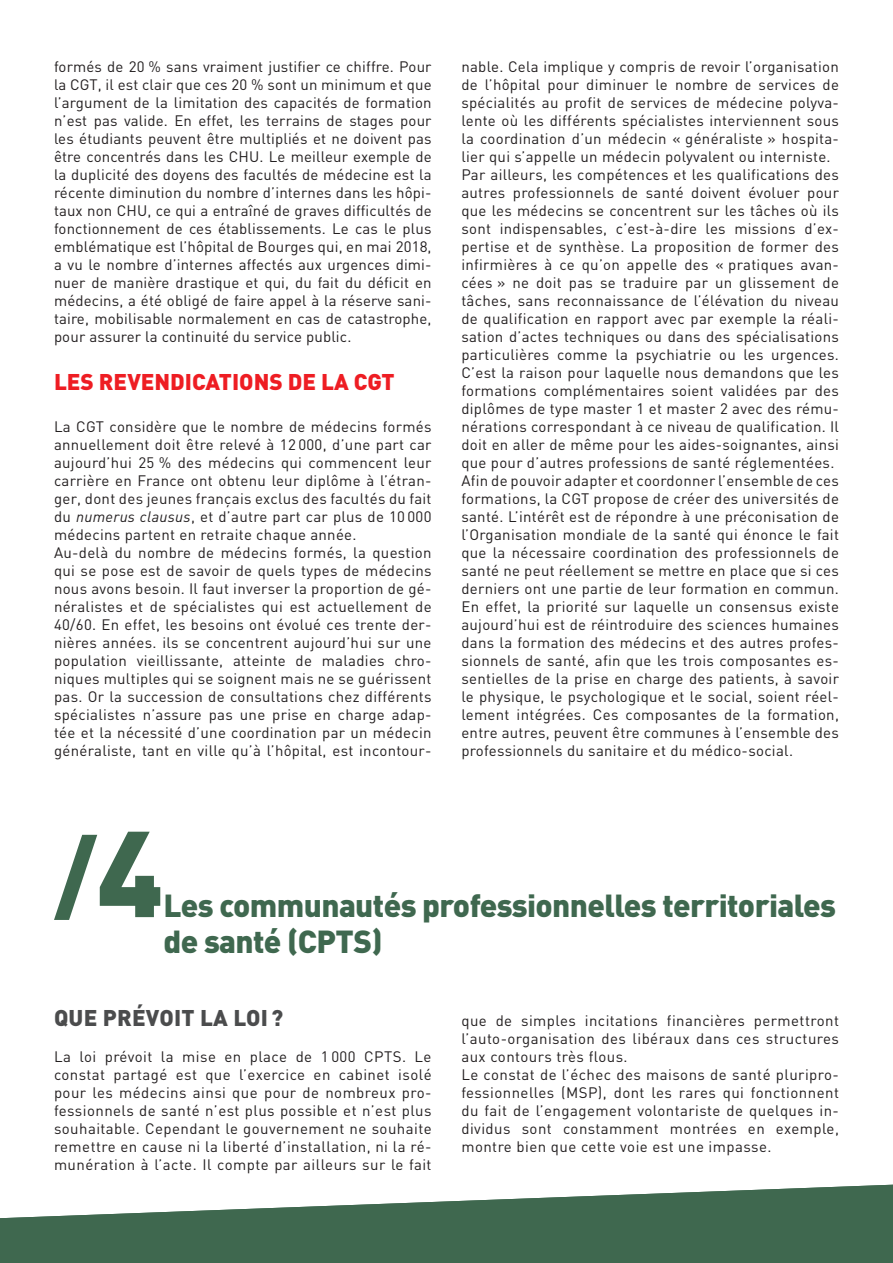
<style>
.page{position:relative;width:893px;height:1263px;background:#fff}
.page>*{position:absolute;margin:0;border:0;box-sizing:border-box;transform-origin:0 0}
.Style_de_paragraphe{font:900 99px "DIN";color:#3f684f}
.Style_de_paragraphe-2{font:900 31.5px/36px "DIN";letter-spacing:-.02em;color:#3f684f}
.element{font:900 22.5px "DIN";color:#ee1d23}
.Style_de_paragraphe-3{font:900 22.5px "DIN";letter-spacing:.01em;color:#4b4c4d}
.Texte{font:15px/18px "DIN";letter-spacing:.02em;color:#231f20;text-align:justify}
.s1{font-style:italic}
.s2{font-size:120px}
</style>
<div class="page">
<svg style="left:0;top:1185px;width:893px;height:78px;fill:#3f684f"></svg>
<p class="Texte" style="left:54px;top:57px;width:379px">formés de 20 % sans vraiment justifier ce chiffre. Pour la CGT, il est clair que ces 20 % sont un minimum et que l’argument de la limitation des capacités de formation n’est pas valide. En effet, les terrains de stages pour les étudiants peuvent être multipliés et ne doivent pas être concentrés dans les CHU. Le meilleur exemple de la duplicité des doyens des facultés de médecine est la récente diminution du nombre d’internes dans les hôpi&shy;taux non CHU, ce qui a entraîné de graves difficultés de fonctionnement de ces établissements. Le cas le plus emblématique est l’hôpital de Bourges qui, en mai 2018, a vu le nombre d’internes affectés aux urgences dimi&shy;nuer de manière drastique et qui, du fait du déficit en médecins, a été obligé de faire appel à la réserve sani&shy;taire, mobilisable normalement en cas de catastrophe, pour assurer la continuité du service public.</p>
<p class="element" style="left:54px;top:367px;width:342px">LES REVENDICATIONS DE LA CGT</p>
<p class="Texte" style="left:54px;top:417px;width:379px">La CGT considère que le nombre de médecins formés annuellement doit être relevé à 12 000, d’une part car aujourd’hui 25 % des médecins qui commencent leur carrière en France ont obtenu leur diplôme à l’étran&shy;ger, dont des jeunes français exclus des facultés du fait du <span class="s1">numerus clausus</span>, et d’autre part car plus de 10 000 médecins partent en retraite chaque année.</p>
<p class="Texte" style="left:54px;top:543px;width:379px">Au-delà du nombre de médecins formés, la question qui se pose est de savoir de quels types de médecins nous avons besoin. Il faut inverser la proportion de gé&shy;néralistes et de spécialistes qui est actuellement de 40/60. En effet, les besoins ont évolué ces trente der&shy;nières années. ils se concentrent aujourd’hui sur une population vieillissante, atteinte de maladies chro&shy;niques multiples qui se soignent mais ne se guérissent pas. Or la succession de consultations chez différents spécialistes n’assure pas une prise en charge adap&shy;tée et la nécessité d’une coordination par un médecin généraliste, tant en ville qu’à l’hôpital, est incontour-</p>
<p class="Texte" style="left:461px;top:57px;width:379px">nable. Cela implique y compris de revoir l’organisation de l’hôpital pour diminuer le nombre de services de spécialités au profit de services de médecine polyva&shy;lente où les différents spécialistes interviennent sous la coordination d’un médecin « généraliste » hospita&shy;lier qui s’appelle un médecin polyvalent ou interniste.</p>
<p class="Texte" style="left:461px;top:165px;width:379px">Par ailleurs, les compétences et les qualifications des autres professionnels de santé doivent évoluer pour que les médecins se concentrent sur les tâches où ils sont indispensables, c’est-à-dire les missions d’ex&shy;pertise et de synthèse. La proposition de former des infirmières à ce qu’on appelle des « pratiques avan&shy;cées » ne doit pas se traduire par un glissement de tâches, sans reconnaissance de l’élévation du niveau de qualification en rapport avec par exemple la réali&shy;sation d’actes techniques ou dans des spécialisations particulières comme la psychiatrie ou les urgences.<br>C’est la raison pour laquelle nous demandons que les formations complémentaires soient validées par des diplômes de type master 1 et master 2 avec des rému&shy;nérations correspondant à ce niveau de qualification. Il doit en aller de même pour les aides-soignantes, ainsi que pour d’autres professions de santé réglementées.</p>
<p class="Texte" style="left:461px;top:471px;width:379px">Afin de pouvoir adapter et coordonner l’ensemble de ces formations, la CGT propose de créer des universités de santé. L’intérêt est de répondre à une préconisation de l’Organisation mondiale de la santé qui énonce le fait que la nécessaire coordination des professionnels de santé ne peut réellement se mettre en place que si ces derniers ont une partie de leur formation en commun.<br>En effet, la priorité sur laquelle un consensus existe aujourd’hui est de réintroduire des sciences humaines dans la formation des médecins et des autres profes&shy;sionnels de santé, afin que les trois composantes es&shy;sentielles de la prise en charge des patients, à savoir le physique, le psychologique et le social, soient réel&shy;lement intégrées. Ces composantes de la formation, entre autres, peuvent être communes à l’ensemble des professionnels du sanitaire et du médico-social.</p>
<p class="Style_de_paragraphe" style="left:54px;top:810px;width:111px">/<span class="s2">4</span></p>
<p class="Style_de_paragraphe-2" style="left:163px;top:886px;width:674px">Les communautés professionnelles territoriales de santé (CPTS)</p>
<p class="Style_de_paragraphe-3" style="left:54px;top:1003px;width:231px">QUE PRÉVOIT LA LOI ?</p>
<p class="Texte" style="left:54px;top:1047px;width:379px">La loi prévoit la mise en place de 1 000 CPTS. Le constat partagé est que l’exercice en cabinet isolé pour les médecins ainsi que pour de nombreux pro&shy;fessionnels de santé n’est plus possible et n’est plus souhaitable. Cependant le gouvernement ne souhaite remettre en cause ni la liberté d’installation, ni la ré&shy;munération à l’acte. Il compte par ailleurs sur le fait</p>
<p class="Texte" style="left:461px;top:1011px;width:379px">que de simples incitations financières permettront l’auto-organisation des libéraux dans ces structures aux contours très flous.</p>
<p class="Texte" style="left:461px;top:1065px;width:379px">Le constat de l’échec des maisons de santé pluripro&shy;fessionnelles (MSP), dont les rares qui fonctionnent du fait de l’engagement volontariste de quelques in&shy;dividus sont constamment montrées en exemple, montre bien que cette voie est une impasse.</p>
</div>
